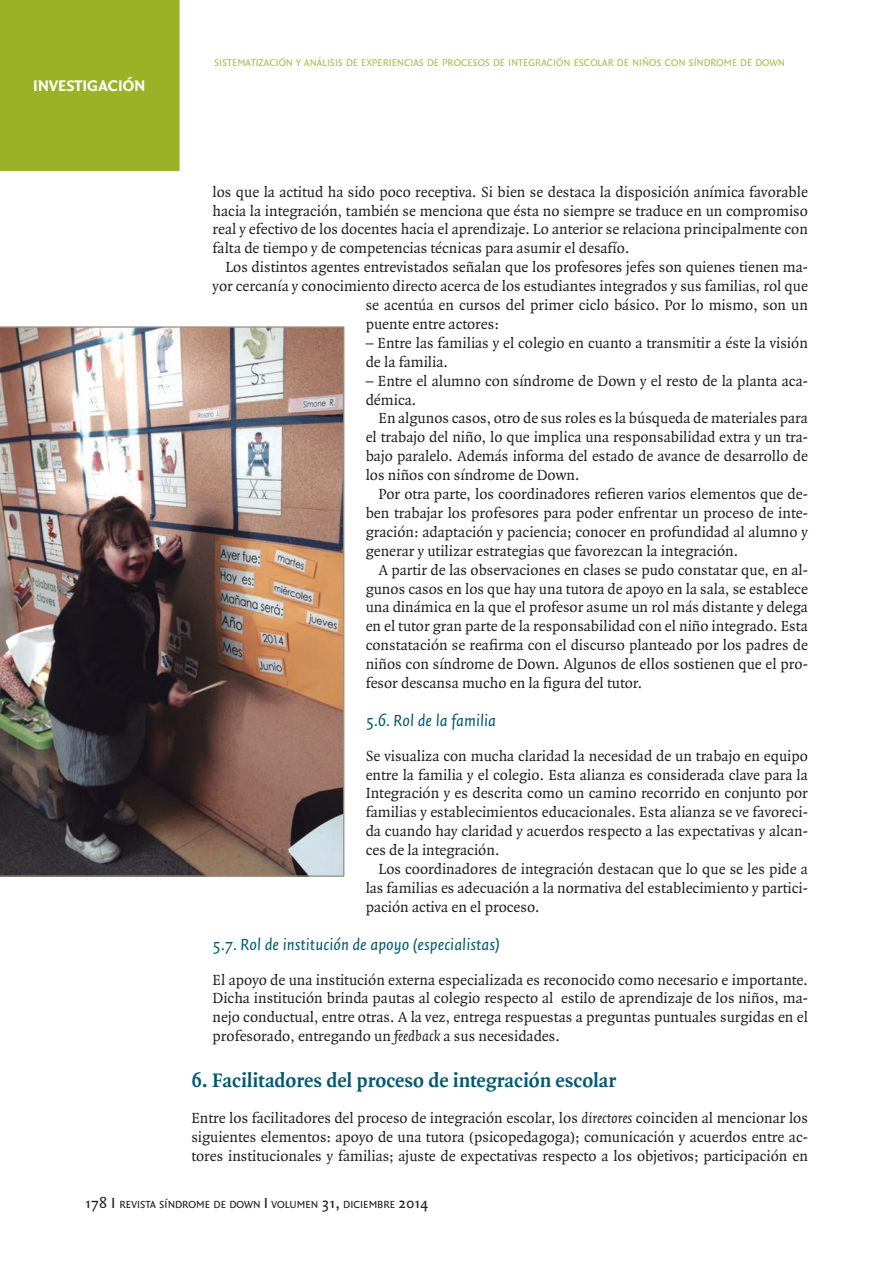
<style>
.page{position:relative;width:893px;height:1263px;background:#fff}
.page>*{position:absolute;margin:0;border:0;box-sizing:border-box;transform-origin:0 0}
.Ttulo_2{font:700 21px "Quadraat";color:#005a74}
.Título_3{font:italic 17.25px "Quadraat Sans";color:#005a74}
.t1{font:700 16.5px "Quadraat Sans";color:#fff}
.Normal_metido_t3{font:15.75px/18.9px "Quadraat";color:#231f20;text-align:justify}
.Estilo_t3_sin_meter{font:15.75px/18.9px "Quadraat";color:#231f20;text-align:justify}
.Normal_sin_meter{font:15.75px/18.9px "Quadraat";color:#231f20;text-align:justify}
.t2{font:10.95px "Quadraat Sans";color:#231f20}
.Titulito{font:10.5px "Quadraat Sans";color:#adbe4f}
.s1{font-style:italic}
.s2{font-size:15.75px}
</style>
<div class="page">
<div style="left:3px;top:3px;width:173px;height:165px;background:#9cb226"></div>
<div style="left:0;top:0;width:179px;height:171px;border:2px solid #9cb226"></div>
<img style="left:0;top:326px;width:344px;height:551px">
<p class="t1" style="left:33px;top:76px;width:114px">INVESTIGACIÓN</p>
<p class="Titulito" style="left:214px;top:56px;width:572px">SISTEMATIZACIÓN Y ANÁLISIS DE EXPERIENCIAS DE PROCESOS DE INTEGRACIÓN ESCOLAR DE NIÑOS CON SÍNDROME DE DOWN</p>
<p class="Estilo_t3_sin_meter" style="left:213px;top:183px;width:597px">los que la actitud ha sido poco receptiva. Si bien se destaca la disposición anímica favorable hacia la integración, también se menciona que ésta no siempre se traduce en un compromiso real y efectivo de los docentes hacia el aprendizaje. Lo anterior se relaciona principalmente con falta de tiempo y de competencias técnicas para asumir el desafío.</p>
<p class="Normal_metido_t3" style="left:225px;top:258px;width:584px">Los distintos agentes entrevistados señalan que los profesores jefes son quienes tienen ma-</p>
<p class="Normal_metido_t3" style="left:213px;top:277px;width:597px">yor cercanía y conocimiento directo acerca de los estudiantes integrados y sus familias, rol que</p>
<p class="Normal_metido_t3" style="left:366px;top:296px;width:444px">se acentúa en cursos del primer ciclo básico. Por lo mismo, son un</p>
<p class="Normal_metido_t3" style="left:366px;top:315px;width:135px">puente entre actores:</p>
<p class="Normal_metido_t3" style="left:366px;top:334px;width:444px">– Entre las familias y el colegio en cuanto a transmitir a éste la visión de la familia.</p>
<p class="Normal_metido_t3" style="left:366px;top:372px;width:444px">– Entre el alumno con síndrome de Down y el resto de la planta aca&shy;démica.</p>
<p class="Normal_metido_t3" style="left:366px;top:409px;width:444px;text-indent:13px">En algunos casos, otro de sus roles es la búsqueda de materiales para el trabajo del niño, lo que implica una responsabilidad extra y un tra&shy;bajo paralelo. Además informa del estado de avance de desarrollo de los niños con síndrome de Down.</p>
<p class="Normal_metido_t3" style="left:366px;top:485px;width:444px;text-indent:13px">Por otra parte, los coordinadores refieren varios elementos que de&shy;ben trabajar los profesores para poder enfrentar un proceso de inte&shy;gración: adaptación y paciencia; conocer en profundidad al alumno y generar y utilizar estrategias que favorezcan la integración.</p>
<p class="Normal_metido_t3" style="left:366px;top:561px;width:444px;text-indent:13px">A partir de las observaciones en clases se pudo constatar que, en al&shy;gunos casos en los que hay una tutora de apoyo en la sala, se establece una dinámica en la que el profesor asume un rol más distante y delega en el tutor gran parte de la responsabilidad con el niño integrado. Esta constatación se reafirma con el discurso planteado por los padres de niños con síndrome de Down. Algunos de ellos sostienen que el pro&shy;fesor descansa mucho en la figura del tutor.</p>
<p class="Título_3" style="left:366px;top:711px;width:132px">5.6. Rol de la familia</p>
<p class="Estilo_t3_sin_meter" style="left:366px;top:747px;width:444px">Se visualiza con mucha claridad la necesidad de un trabajo en equipo entre la familia y el colegio. Esta alianza es considerada clave para la Integración y es descrita como un camino recorrido en conjunto por familias y establecimientos educacionales. Esta alianza se ve favoreci&shy;da cuando hay claridad y acuerdos respecto a las expectativas y alcan&shy;ces de la integración.</p>
<p class="Normal_metido_t3" style="left:366px;top:860px;width:444px;text-indent:13px">Los coordinadores de integración destacan que lo que se les pide a las familias es adecuación a la normativa del establecimiento y partici&shy;pación activa en el proceso.</p>
<p class="Título_3" style="left:213px;top:935px;width:289px">5.7. Rol de institución de apoyo (especialistas)</p>
<p class="Estilo_t3_sin_meter" style="left:213px;top:970px;width:597px">El apoyo de una institución externa especializada es reconocido como necesario e importante.<br>Dicha institución brinda pautas al colegio respecto al estilo de aprendizaje de los niños, ma&shy;nejo conductual, entre otras. A la vez, entrega respuestas a preguntas puntuales surgidas en el profesorado, entregando un <span class="s1">feedback</span> a sus necesidades.</p>
<p class="Ttulo_2" style="left:191px;top:1070px;width:426px">6. Facilitadores del proceso de integración escolar</p>
<p class="Normal_sin_meter" style="left:191px;top:1109px;width:618px">Entre los facilitadores del proceso de integración escolar, los <span class="s1">directores</span> coinciden al mencionar los siguientes elementos: apoyo de una tutora (psicopedagoga); comunicación y acuerdos entre ac&shy;tores institucionales y familias; ajuste de expectativas respecto a los objetivos; participación en</p>
<p class="t2" style="left:85px;top:1198px;width:345px"><span class="s2">178</span> <span class="s2">I</span> REVISTA SÍNDROME DE DOWN <span class="s2">I</span> VOLUMEN <span class="s2">31,</span> DICIEMBRE <span class="s2">2014</span></p>
</div>
